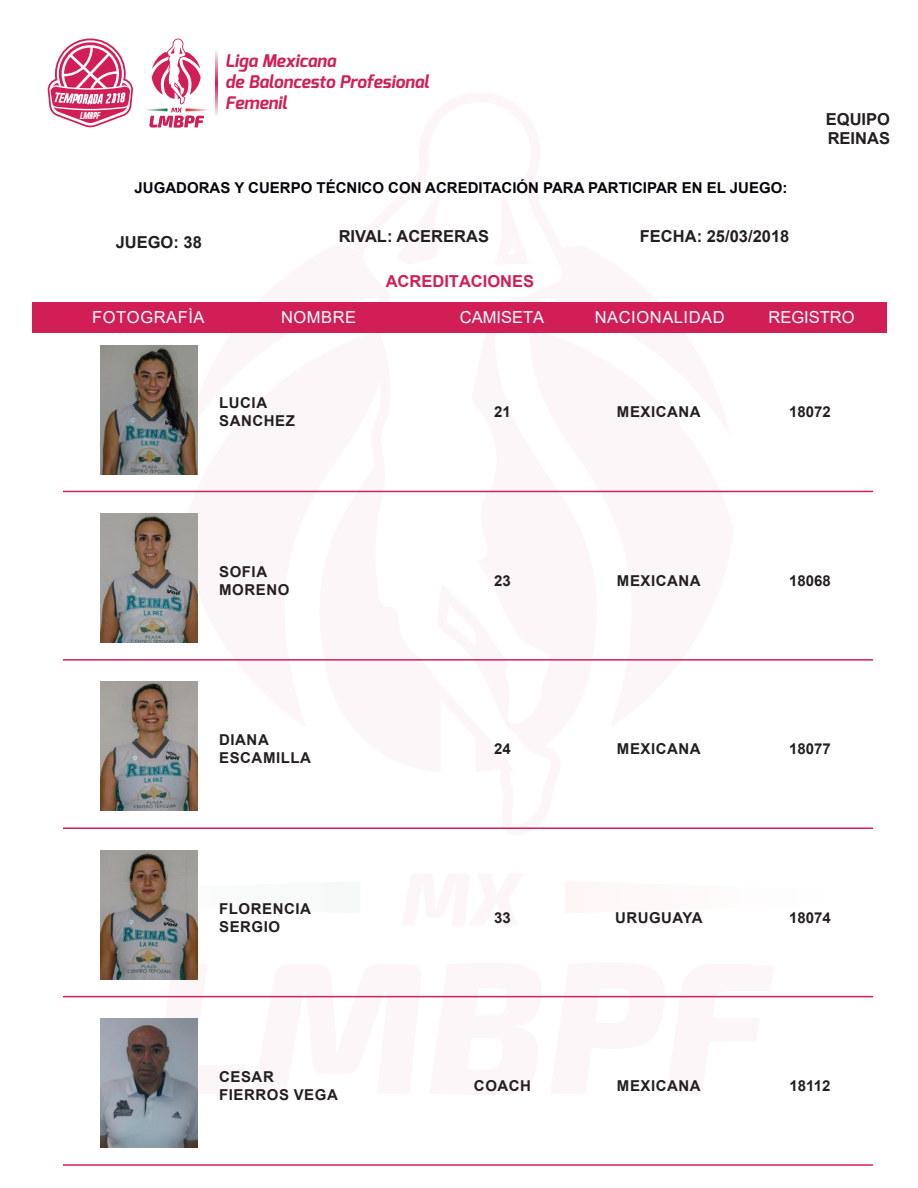
<style>
.page{position:relative;width:918px;height:1188px;background:#fff}
.page>*{position:absolute;margin:0;border:0;box-sizing:border-box;transform-origin:0 0}
.t1{font:italic 700 17.4px/20.9px "Exo";color:#d21e57}
.t2{font:700 16.5px/19.8px "Arial";color:#241f1f}
.t3{font:16.5px "Arial";letter-spacing:.035em;color:#fff}
.t4{font:16.5px "Arial";color:#fff}
.t5{font:700 16.5px "Arial";color:#d21e57}
.t6{font:700 15px/18px "Arial";letter-spacing:.035em;color:#241f1f}
.t7{font:700 15px "Arial";color:#05050a}
.t8{font:9.75px "Urae Nium";color:#fff}
</style>
<div class="page">
<svg style="left:146px;top:979px;width:639px;height:40px"></svg>
<svg style="left:361px;top:302px;width:203px;height:191px"></svg>
<div style="left:33px;top:303px;width:854px;height:30px;background:#d21e57"></div>
<svg style="left:146px;top:38px;width:62px;height:90px"></svg>
<svg style="left:215px;top:51px;width:2px;height:65px"></svg>
<svg style="left:48px;top:45px;width:85px;height:82px"></svg>
<img style="left:101px;top:345px;width:97px;height:129px">
<hr style="left:63px;top:491px;width:810px;height:1px;background:#d12057">
<img style="left:101px;top:513px;width:97px;height:129px">
<hr style="left:63px;top:659px;width:810px;height:2px;background:#d12057">
<img style="left:101px;top:682px;width:97px;height:129px">
<hr style="left:63px;top:827px;width:810px;height:2px;background:#d12057">
<img style="left:101px;top:850px;width:97px;height:129px">
<hr style="left:63px;top:996px;width:810px;height:1px;background:#d12057">
<img style="left:101px;top:1019px;width:97px;height:129px">
<hr style="left:63px;top:1164px;width:810px;height:2px;background:#d12057">
<p class="t1" style="left:225px;top:50px;width:205px">Liga Mexicana<br>de Baloncesto Profesional<br>Femenil</p>
<p class="t8" style="left:80px;top:112px;width:22px">lmbpf</p>
<p class="t2" style="left:826px;top:109px;width:66px">EQUIPO<br>REINAS</p>
<p class="t7" style="left:135px;top:178px;width:654px">JUGADORAS Y CUERPO TÉCNICO CON ACREDITACIÓN PARA PARTICIPAR EN EL JUEGO:</p>
<p class="t2" style="left:116px;top:233px;width:88px">JUEGO: 38</p>
<p class="t2" style="left:339px;top:226px;width:152px">RIVAL: ACERERAS</p>
<p class="t2" style="left:640px;top:226px;width:151px">FECHA: 25/03/2018</p>
<p class="t5" style="left:386px;top:270px;width:150px">ACREDITACIONES</p>
<p class="t3" style="left:92px;top:306px;width:114px">FOTOGRAFÌA</p>
<p class="t3" style="left:281px;top:306px;width:77px">NOMBRE</p>
<p class="t4" style="left:460px;top:306px;width:86px">CAMISETA</p>
<p class="t4" style="left:769px;top:306px;width:88px">REGISTRO</p>
<p class="t3" style="left:595px;top:306px;width:131px">NACIONALIDAD</p>
<p class="t6" style="left:219px;top:394px;width:77px">LUCIA<br>SANCHEZ</p>
<p class="t6" style="left:494px;top:403px;width:18px">21</p>
<p class="t6" style="left:617px;top:403px;width:85px">MEXICANA</p>
<p class="t6" style="left:789px;top:403px;width:43px">18072</p>
<p class="t6" style="left:219px;top:563px;width:72px">SOFIA<br>MORENO</p>
<p class="t6" style="left:494px;top:572px;width:18px">23</p>
<p class="t6" style="left:617px;top:572px;width:85px">MEXICANA</p>
<p class="t6" style="left:789px;top:572px;width:43px">18068</p>
<p class="t6" style="left:219px;top:731px;width:93px">DIANA<br>ESCAMILLA</p>
<p class="t6" style="left:494px;top:740px;width:18px">24</p>
<p class="t6" style="left:617px;top:740px;width:85px">MEXICANA</p>
<p class="t6" style="left:789px;top:740px;width:43px">18077</p>
<p class="t6" style="left:219px;top:899px;width:93px">FLORENCIA<br>SERGIO</p>
<p class="t6" style="left:494px;top:908px;width:18px">33</p>
<p class="t6" style="left:615px;top:908px;width:89px">URUGUAYA</p>
<p class="t6" style="left:789px;top:908px;width:43px">18074</p>
<p class="t6" style="left:219px;top:1068px;width:120px">CESAR<br>FIERROS VEGA</p>
<p class="t6" style="left:474px;top:1077px;width:59px">COACH</p>
<p class="t6" style="left:617px;top:1077px;width:85px">MEXICANA</p>
<p class="t6" style="left:790px;top:1077px;width:42px">18112</p>
</div>
